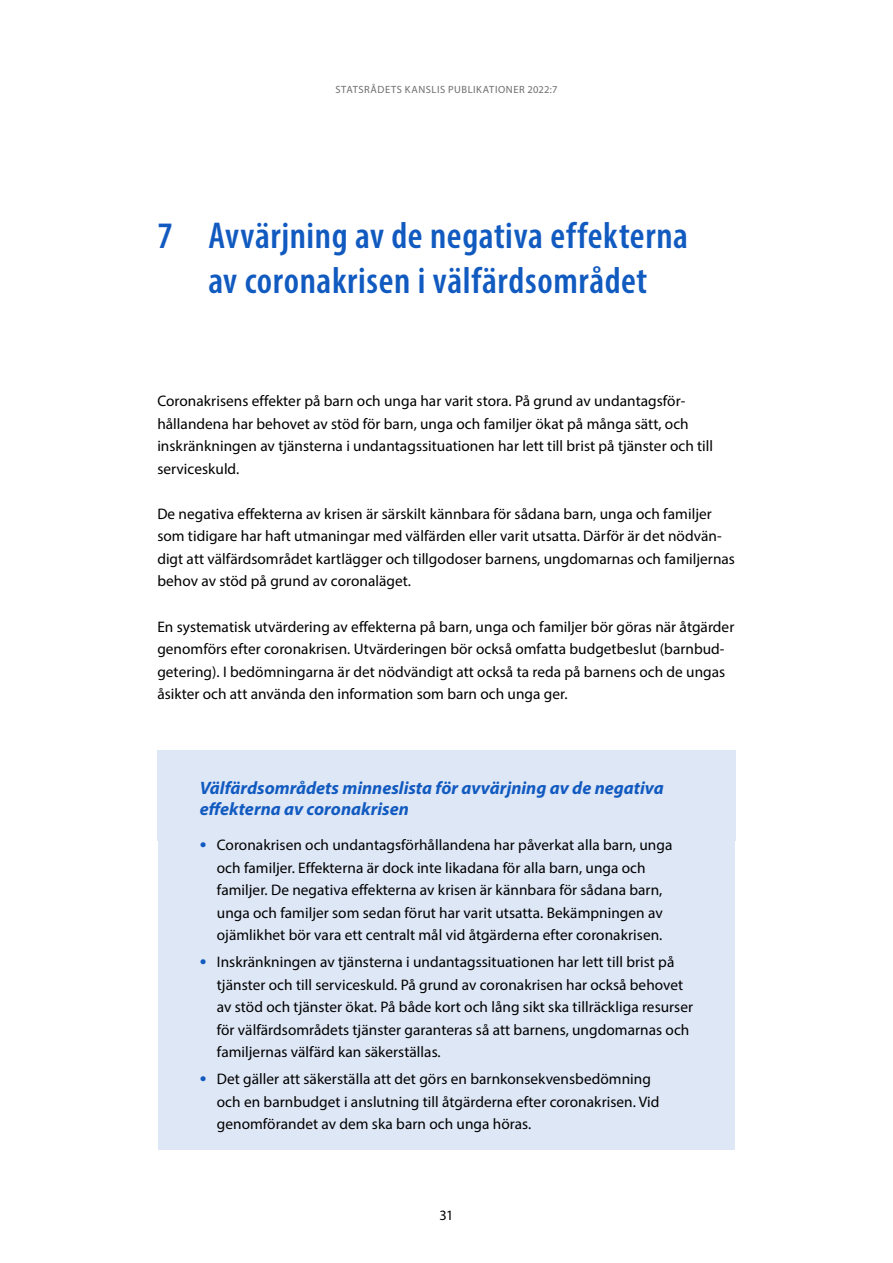
<style>
.page{position:relative;width:893px;height:1263px;background:#fff}
.page>*{position:absolute;margin:0;border:0;box-sizing:border-box;transform-origin:0 0}
.Otsikko_1{font:600 condensed 37.5px/45.2px "Myriad Pro";letter-spacing:.015em;color:#115ac0;text-align:center}
.laatikko-otsikko{font:italic 700 18px/21px "Myriad Pro";color:#115ac0}
._01_Leipä{font:15.3px/22.5px "Myriad Pro";letter-spacing:.005em;color:#000}
._01_Leipä_ilman_otsi{font:15.3px/22.5px "Myriad Pro";letter-spacing:.005em;color:#000}
.t1{font:14.25px "Myriad Pro";color:#000}
.t2{font:10.5px "Myriad Pro";letter-spacing:.03em;color:#6e6e6d}
.s1{font-size:24px;color:#115ac0}
</style>
<div class="page">
<div style="left:157px;top:750px;width:579px;height:90px;background:#dee7f6"></div>
<div style="left:158px;top:817px;width:577px;height:165px;background:#dee7f6"></div>
<div style="left:158px;top:934px;width:577px;height:165px;background:#dee7f6"></div>
<div style="left:158px;top:1051px;width:577px;height:98px;background:#dee7f6"></div>
<p class="t2" style="left:335px;top:83px;width:13px">Statsr</p>
<p class="t2" style="left:371px;top:83px;width:14px">ådets</p>
<p class="t2" style="left:405px;top:83px;width:7px">kanslis</p>
<p class="t2" style="left:448px;top:83px;width:7px">publikationer</p>
<p class="t2" style="left:527px;top:83px;width:32px">2022:7</p>
<h1 class="Otsikko_1" style="left:157px;top:212px;width:532px">7 Avvärjning av de negativa effekterna av coronakrisen i välfärdsområdet</h1>
<p class="_01_Leipä_ilman_otsi" style="left:157px;top:389px;width:557px">Coronakrisens effekter på barn och unga har varit stora. På grund av undantagsför&shy;hållandena har behovet av stöd för barn, unga och familjer ökat på många sätt, och inskränkningen av tjänsterna i undantagssituationen har lett till brist på tjänster och till serviceskuld.</p>
<p class="_01_Leipä" style="left:157px;top:502px;width:579px">De negativa effekterna av krisen är särskilt kännbara för sådana barn, unga och familjer som tidigare har haft utmaningar med välfärden eller varit utsatta. Därför är det nödvän&shy;digt att välfärdsområdet kartlägger och tillgodoser barnens, ungdomarnas och familjernas behov av stöd på grund av coronaläget.</p>
<p class="_01_Leipä" style="left:157px;top:615px;width:578px">En systematisk utvärdering av effekterna på barn, unga och familjer bör göras när åtgärder genomförs efter coronakrisen. Utvärderingen bör också omfatta budgetbeslut (barnbud&shy;getering). I bedömningarna är det nödvändigt att också ta reda på barnens och de ungas åsikter och att använda den information som barn och unga ger.</p>
<p class="laatikko-otsikko" style="left:200px;top:777px;width:465px">Välfärdsområdets minneslista för avvärjning av de negativa effekterna av coronakrisen</p>
<p class="_01_Leipä" style="left:217px;top:833px;width:457px;text-indent:-17px"><span class="s1">•</span> Coronakrisen och undantagsförhållandena har påverkat alla barn, unga och familjer. Effekterna är dock inte likadana för alla barn, unga och familjer. De negativa effekterna av krisen är kännbara för sådana barn, unga och familjer som sedan förut har varit utsatta. Bekämpningen av ojämlikhet bör vara ett centralt mål vid åtgärderna efter coronakrisen.</p>
<p class="_01_Leipä" style="left:217px;top:950px;width:478px;text-indent:-17px"><span class="s1">•</span> Inskränkningen av tjänsterna i undantagssituationen har lett till brist på tjänster och till serviceskuld. På grund av coronakrisen har också behovet av stöd och tjänster ökat. På både kort och lång sikt ska tillräckliga resurser för välfärdsområdets tjänster garanteras så att barnens, ungdomarnas och familjernas välfärd kan säkerställas.</p>
<p class="_01_Leipä" style="left:217px;top:1067px;width:444px;text-indent:-17px"><span class="s1">•</span> Det gäller att säkerställa att det görs en barnkonsekvensbedömning och en barnbudget i anslutning till åtgärderna efter coronakrisen. Vid genomförandet av dem ska barn och unga höras.</p>
<p class="t1" style="left:439px;top:1206px;width:16px">31</p>
</div>
